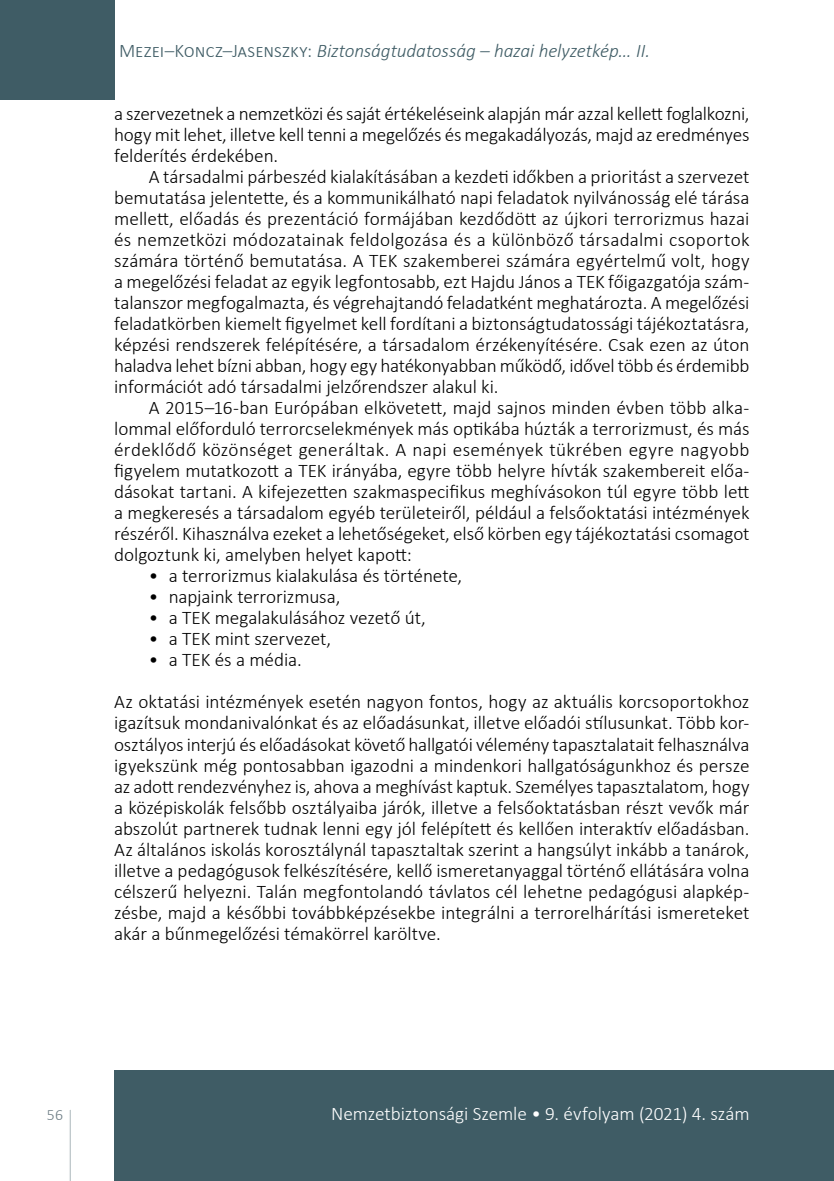
<style>
.page{position:relative;width:834px;height:1181px;background:#fff}
.page>*{position:absolute;margin:0;border:0;box-sizing:border-box;transform-origin:0 0}
.t1{font:300 19.25px/21px "Calibri";letter-spacing:-.005em;color:#000;text-align:justify}
.t2{font:italic 300 19.25px "Calibri";letter-spacing:-.005em;color:#3f5c65}
.t3{font:300 19.25px "Calibri";letter-spacing:-.005em;color:#fff}
.t4{font:300 15.75px "Calibri";color:#6c7c84}
.s1{font-style:normal}
</style>
<div class="page">
<svg style="left:69px;top:1110px;width:2px;height:71px"></svg>
<div style="left:0;top:0;width:114px;height:99px;background:#3f5c65"></div>
<div style="left:114px;top:1070px;width:719px;height:111px;background:#3f5c65"></div>
<hr style="left:833px;top:1070px;width:1px;height:111px;background:#3f5c65">
<p class="t2" style="left:119px;top:39px;width:532px"><span class="s1">Mezei–Koncz–Jasenszky:</span> Biztonságtudatosság – hazai helyzetkép… II.</p>
<p class="t1" style="left:114px;top:103px;width:636px">a szervezetnek a nemzetközi és saját értékeléseink alapján már azzal kellett foglalkozni, hogy mit lehet, illetve kell tenni a megelőzés és megakadályozás, majd az eredményes felderítés érdekében.</p>
<p class="t1" style="left:114px;top:166px;width:637px;text-indent:35px">A társadalmi párbeszéd kialakításában a kezdeti időkben a prioritást a szervezet bemutatása jelentette, és a kommunikálható napi feladatok nyilvánosság elé tárása mellett, előadás és prezentáció formájában kezdődött az újkori terrorizmus hazai és nemzetközi módozatainak feldolgozása és a különböző társadalmi csoportok számára történő bemutatása. A TEK szakemberei számára egyértelmű volt, hogy a megelőzési feladat az egyik legfontosabb, ezt Hajdu János a TEK főigazgatója szám&shy;talanszor megfogalmazta, és végrehajtandó feladatként meghatározta. A megelőzési feladatkörben kiemelt figyelmet kell fordítani a biztonságtudatossági tájékoztatásra, képzési rendszerek felépítésére, a társadalom érzékenyítésére. Csak ezen az úton haladva lehet bízni abban, hogy egy hatékonyabban működő, idővel több és érdemibb információt adó társadalmi jelzőrendszer alakul ki.</p>
<p class="t1" style="left:114px;top:397px;width:637px;text-indent:35px">A 2015–16-ban Európában elkövetett, majd sajnos minden évben több alka&shy;lommal előforduló terrorcselekmények más optikába húzták a terrorizmust, és más érdeklődő közönséget generáltak. A napi események tükrében egyre nagyobb figyelem mutatkozott a TEK irányába, egyre több helyre hívták szakembereit előa&shy;dásokat tartani. A kifejezetten szakmaspecifikus meghívásokon túl egyre több lett a megkeresés a társadalom egyéb területeiről, például a felsőoktatási intézmények részéről. Kihasználva ezeket a lehetőségeket, első körben egy tájékoztatási csomagot dolgoztunk ki, amelyben helyet kapott:</p>
<p class="t1" style="left:149px;top:565px;width:315px">• a terrorizmus kialakulása és története,</p>
<p class="t1" style="left:149px;top:586px;width:193px">• napjaink terrorizmusa,</p>
<p class="t1" style="left:149px;top:607px;width:278px">• a TEK megalakulásához vezető út,</p>
<p class="t1" style="left:149px;top:628px;width:184px">• a TEK mint szervezet,</p>
<p class="t1" style="left:114px;top:639px;width:636px;line-height:42px;text-indent:35px">• a TEK és a média.<br>Az oktatási intézmények esetén nagyon fontos, hogy az aktuális korcsoportokhoz</p>
<p class="t1" style="left:114px;top:712px;width:636px">igazítsuk mondanivalónkat és az előadásunkat, illetve előadói stílusunkat. Több kor&shy;osztályos interjú és előadásokat követő hallgatói vélemény tapasztalatait felhasználva igyekszünk még pontosabban igazodni a mindenkori hallgatóságunkhoz és persze az adott rendezvényhez is, ahova a meghívást kaptuk. Személyes tapasztalatom, hogy a középiskolák felsőbb osztályaiba járók, illetve a felsőoktatásban részt vevők már abszolút partnerek tudnak lenni egy jól felépített és kellően interaktív előadásban.<br>Az általános iskolás korosztálynál tapasztaltak szerint a hangsúlyt inkább a tanárok, illetve a pedagógusok felkészítésére, kellő ismeretanyaggal történő ellátására volna célszerű helyezni. Talán megfontolandó távlatos cél lehetne pedagógusi alapkép&shy;zésbe, majd a későbbi továbbképzésekbe integrálni a terrorelhárítási ismereteket akár a bűnmegelőzési témakörrel karöltve.</p>
<p class="t4" style="left:47px;top:1105px;width:18px">56</p>
<p class="t3" style="left:331px;top:1102px;width:420px">Nemzetbiztonsági Szemle • 9. évfolyam (2021) 4. szám</p>
</div>
